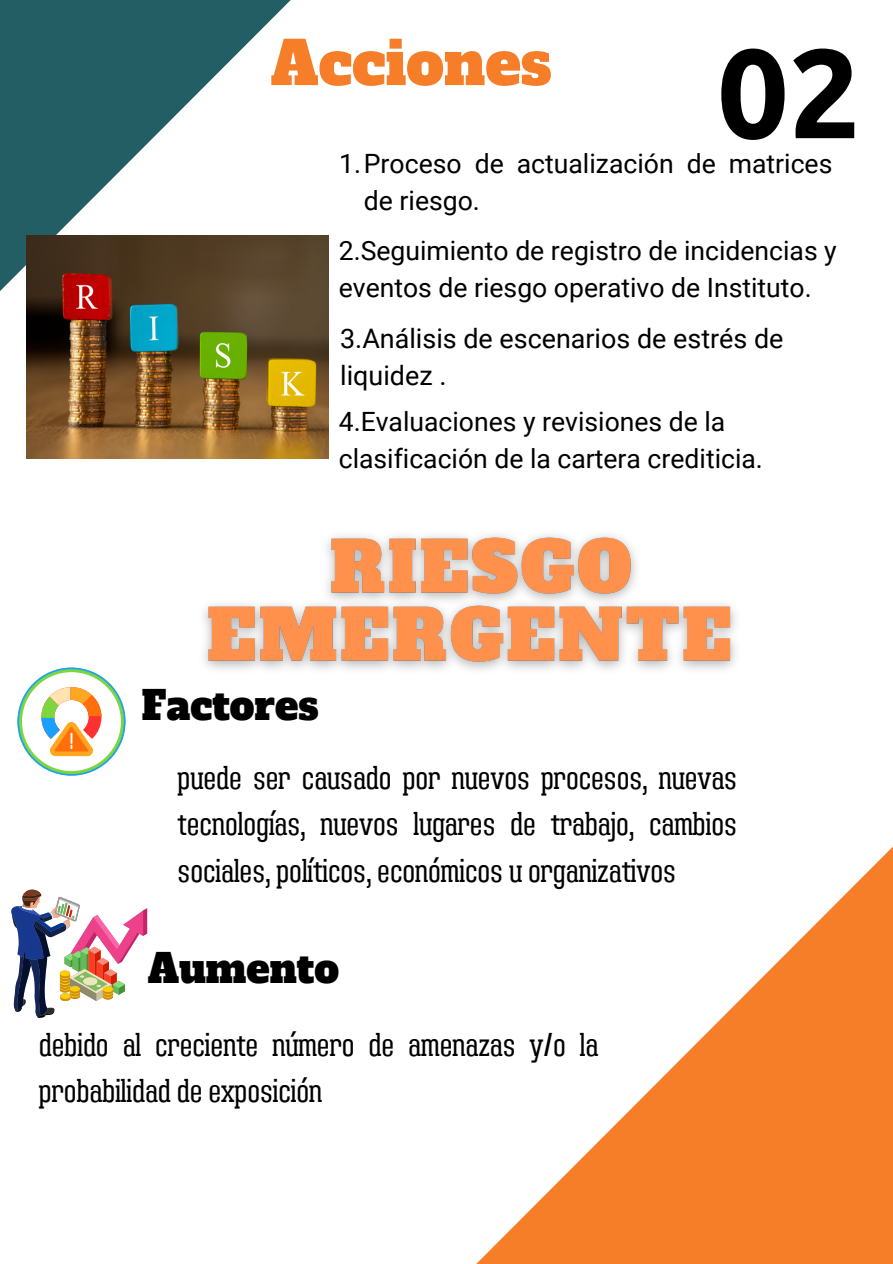
<style>
.page{position:relative;width:893px;height:1264px;background:#fff}
.page>*{position:absolute;margin:0;border:0;box-sizing:border-box;transform-origin:0 0}
.t1{font:700 126.3px "Ubuntu";color:#000}
.t2{font:59.55px "Alfa Slab One";color:#f67e28}
.t3{font:39px "Alfa Slab One";color:#000}
.t4{font:33px/46.2px "Adirek Slab 400";color:#000;text-align:justify}
.t5{font:26.85px/37.7px "Roboto";color:#000}
.t6{font:26.55px/37.2px "Roboto";color:#000}
</style>
<div class="page">
<svg style="left:0;top:0;width:329px;height:291px;fill:#225e64"></svg>
<svg style="left:477px;top:847px;width:415px;height:416px"></svg>
<img style="left:26px;top:236px;width:303px;height:223px">
<svg style="left:11px;top:889px;width:136px;height:128px"></svg>
<svg style="left:17px;top:667px;width:108px;height:108px"></svg>
<img style="left:203px;top:535px;width:533px;height:135px">
<p class="t2" style="left:270px;top:23px;width:282px">Acciones</p>
<p class="t1" style="left:717px;top:20px;width:145px">02</p>
<p class="t6" style="left:364px;top:146px;width:470px;text-indent:-25px">1.Proceso de actualización de matrices de riesgo.</p>
<p class="t6" style="left:339px;top:232px;width:499px">2.Seguimiento de registro de incidencias y eventos de riesgo operativo de Instituto.</p>
<p class="t5" style="left:340px;top:319px;width:445px">3.Análisis de escenarios de estrés de liquidez .</p>
<p class="t6" style="left:339px;top:403px;width:425px">4.Evaluaciones y revisiones de la clasificación de la cartera crediticia.</p>
<p class="t3" style="left:142px;top:679px;width:178px">Factores</p>
<p class="t4" style="left:178px;top:754px;width:560px">puede ser causado por nuevos procesos, nuevas tecnologías, nuevos lugares de trabajo, cambios sociales, políticos, económicos u organizativos</p>
<p class="t3" style="left:148px;top:942px;width:193px">Aumento</p>
<p class="t4" style="left:39px;top:1021px;width:560px">debido al creciente número de amenazas y/o la probabilidad de exposición</p>
</div>
